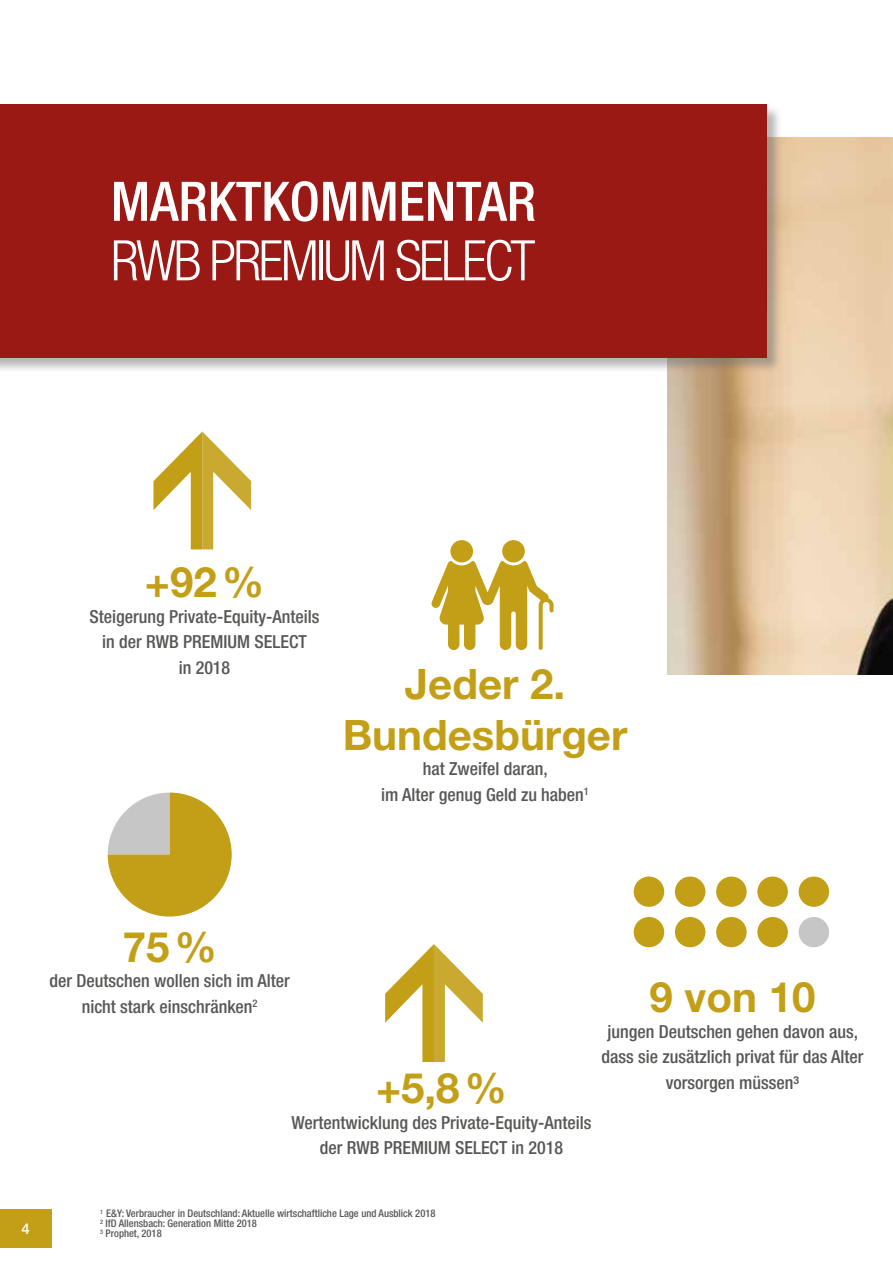
<style>
.page{position:relative;width:893px;height:1263px;background:#fff}
.page>*{position:absolute;margin:0;border:0;box-sizing:border-box;transform-origin:0 0}
.t1{font:300 condensed 55.95px "Helvetica Neue LT Pro";letter-spacing:-.05em;color:#fff}
.t2{font:500 condensed 54.6px "Helvetica Neue LT Pro";color:#fff}
.t3{font:700 42px/50.4px "Helvetica Neue LT Pro";color:#c39f18;text-align:center}
.t4{font:500 condensed 18px/25.5px "Helvetica Neue LT Pro";color:#575756;text-align:center}
.t5{font:500 15px "Helvetica Neue LT Pro";color:#fff}
.t6{font:500 condensed 10.5px/9.8px "Helvetica Neue LT Pro";color:#575756}
</style>
<div class="page">
<div style="left:0;top:1210px;width:51px;height:38px;background:#c39f18"></div>
<svg style="left:108px;top:792px;width:124px;height:124px"></svg>
<div style="left:502px;top:540px;width:23px;height:22px;background:#c39f18;border-radius:50%"></div>
<div style="left:450px;top:540px;width:23px;height:22px;background:#c39f18;border-radius:50%"></div>
<svg style="left:431px;top:561px;width:123px;height:89px"></svg>
<div style="left:634px;top:876px;width:30px;height:31px;background:#c39f18;border-radius:50%"></div>
<div style="left:634px;top:917px;width:30px;height:30px;background:#c39f18;border-radius:50%"></div>
<div style="left:675px;top:876px;width:30px;height:31px;background:#c39f18;border-radius:50%"></div>
<div style="left:675px;top:917px;width:30px;height:30px;background:#c39f18;border-radius:50%"></div>
<div style="left:716px;top:876px;width:31px;height:31px;background:#c39f18;border-radius:50%"></div>
<div style="left:716px;top:917px;width:31px;height:30px;background:#c39f18;border-radius:50%"></div>
<div style="left:757px;top:876px;width:31px;height:31px;background:#c39f18;border-radius:50%"></div>
<div style="left:757px;top:917px;width:31px;height:30px;background:#c39f18;border-radius:50%"></div>
<div style="left:799px;top:876px;width:30px;height:31px;background:#c39f18;border-radius:50%"></div>
<div style="left:799px;top:917px;width:30px;height:30px;background:#c6c6c6;border-radius:50%"></div>
<svg style="left:385px;top:944px;width:98px;height:118px"></svg>
<img style="left:667px;top:137px;width:226px;height:537px">
<div style="left:0;top:105px;width:782px;height:268px;background:#706f6f;opacity:.5"></div>
<div style="left:0;top:105px;width:766px;height:253px;background:#9a1915"></div>
<svg style="left:153px;top:431px;width:98px;height:118px"></svg>
<h2 class="t2" style="left:111px;top:169px;width:427px">MARKTKOMMENTAR</h2>
<h1 class="t1" style="left:111px;top:228px;width:426px">RWB PREMIUM SELECT</h1>
<h3 class="t3" style="left:145px;top:556px;width:121px">+92%</h3>
<p class="t4" style="left:90px;top:603px;width:231px">Steigerung Private-Equity-Anteils in der RWB PREMIUM SELECT<br>in 2018</p>
<h3 class="t3" style="left:343px;top:658px;width:286px">Jeder 2.<br>Bundesbürger</h3>
<p class="t4" style="left:381px;top:756px;width:209px">hat Zweifel daran,<br>im Alter genug Geld zu haben<sup>1</sup></p>
<h3 class="t3" style="left:123px;top:920px;width:95px">75%</h3>
<p class="t4" style="left:50px;top:968px;width:242px">der Deutschen wollen sich im Alter nicht stark einschränken<sup>2</sup></p>
<h3 class="t3" style="left:376px;top:1062px;width:132px">+5,8%</h3>
<p class="t4" style="left:291px;top:1110px;width:301px">Wertentwicklung des Private-Equity-Anteils der RWB PREMIUM SELECT in 2018</p>
<h3 class="t3" style="left:649px;top:971px;width:167px">9 von 10</h3>
<p class="t4" style="left:601px;top:1018px;width:263px">jungen Deutschen gehen davon aus, dass sie zusätzlich privat für das Alter vorsorgen müssen³</p>
<p class="t5" style="left:21px;top:1220px;width:10px">4</p>
<p class="t6" style="left:100px;top:1208px;width:337px"><sup>1</sup> E&amp;Y: Verbraucher in Deutschland: Aktuelle wirtschaftliche Lage und Ausblick 2018<br><sup>2</sup> IfD Allensbach: Generation Mitte 2018</p>
<p class="t6" style="left:100px;top:1228px;width:63px"><sup>3</sup> Prophet, 2018</p>
</div>
